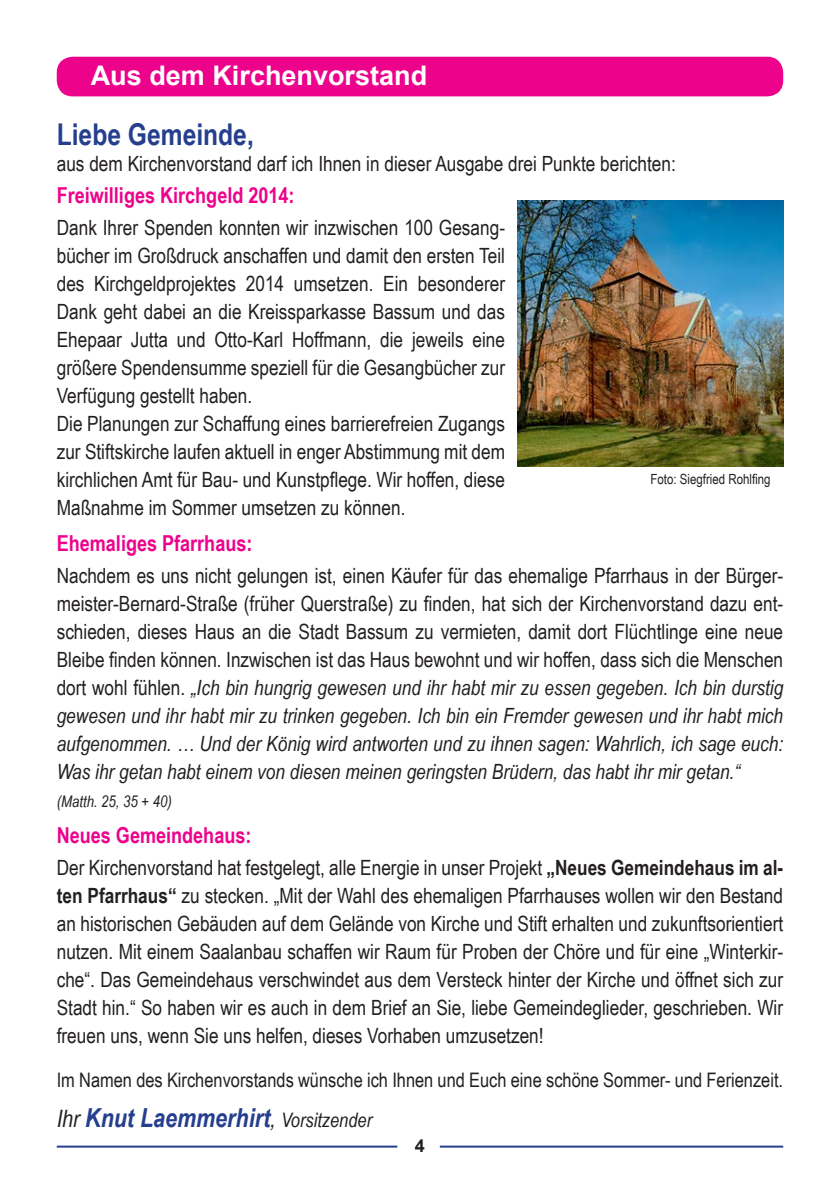
<style>
.page{position:relative;width:840px;height:1191px;background:#fff}
.page>*{position:absolute;margin:0;border:0;box-sizing:border-box;transform-origin:0 0}
.t1{font:700 30px "Arial Narrow";color:#253f8e}
.t2{font:700 27px "Arial";color:#fff}
.t3{font:italic 700 26.2px "Arial Narrow";color:#253f8e}
.t4{font:700 22px "Arial Narrow";color:#ed028c}
.t5{font:21px/28px "Arial Narrow";color:#231f20;text-align:justify}
.t6{font:20px "Arial Narrow";color:#231f20}
.t7{font:700 18px "Arial";color:#231f20}
.t8{font:italic 16px "Arial Narrow";color:#231f20}
.t9{font:14px "Arial Narrow";color:#231f20}
.s1{font-style:italic}
.s2{font-weight:700}
.s3{font-weight:400;font-size:24px;color:#231f20}
.s4{font-weight:400;font-size:20px;color:#231f20}
</style>
<div class="page">
<hr style="left:57px;top:1145px;width:340px;height:2px;background:#253f8e">
<hr style="left:439px;top:1145px;width:343px;height:2px;background:#253f8e">
<div style="left:57px;top:57px;width:725px;height:39px;background:#ed028c;border-radius:16px"></div>
<img style="left:517px;top:200px;width:266px;height:266px">
<p class="t2" style="left:91px;top:57px;width:338px">Aus dem Kirchenvorstand</p>
<p class="t1" style="left:57px;top:112px;width:198px">Liebe Gemeinde,</p>
<p class="t5" style="left:57px;top:148px;width:620px">aus dem Kirchenvorstand darf ich Ihnen in dieser Ausgabe drei Punkte berichten:</p>
<p class="t4" style="left:57px;top:178px;width:239px">Freiwilliges Kirchgeld 2014:</p>
<p class="t5" style="left:57px;top:212px;width:449px">Dank Ihrer Spenden konnten wir inzwischen 100 Gesang&shy;bücher im Großdruck anschaffen und damit den ersten Teil des Kirchgeldprojektes 2014 umsetzen. Ein besonderer Dank geht dabei an die Kreissparkasse Bassum und das Ehepaar Jutta und Otto-Karl Hoffmann, die jeweils eine größere Spendensumme speziell für die Gesangbücher zur Verfügung gestellt haben.</p>
<p class="t5" style="left:57px;top:408px;width:449px">Die Planungen zur Schaffung eines barrierefreien Zugangs zur Stiftskirche laufen aktuell in enger Abstimmung mit dem kirchlichen Amt für Bau- und Kunstpflege. Wir hoffen, diese Maßnahme im Sommer umsetzen zu können.</p>
<p class="t4" style="left:57px;top:526px;width:197px">Ehemaliges Pfarrhaus:</p>
<p class="t5" style="left:57px;top:560px;width:727px">Nachdem es uns nicht gelungen ist, einen Käufer für das ehemalige Pfarrhaus in der Bürger&shy;meister-Bernard-Straße (früher Querstraße) zu finden, hat sich der Kirchenvorstand dazu ent&shy;schieden, dieses Haus an die Stadt Bassum zu vermieten, damit dort Flüchtlinge eine neue Bleibe finden können. Inzwischen ist das Haus bewohnt und wir hoffen, dass sich die Menschen dort wohl fühlen. <span class="s1">„Ich bin hungrig gewesen und ihr habt mir zu essen gegeben. Ich bin durstig gewesen und ihr habt mir zu trinken gegeben. Ich bin ein Fremder gewesen und ihr habt mich aufgenommen. … Und der König wird antworten und zu ihnen sagen: Wahrlich, ich sage euch:<br>Was ihr getan habt einem von diesen meinen geringsten Brüdern, das habt ihr mir getan.“</span></p>
<p class="t8" style="left:57px;top:790px;width:116px">(Matth. 25, 35 + 40)</p>
<p class="t4" style="left:57px;top:818px;width:196px">Neues Gemeindehaus:</p>
<p class="t5" style="left:57px;top:852px;width:727px">Der Kirchenvorstand hat festgelegt, alle Energie in unser Projekt <span class="s2">„Neues Gemeindehaus im al&shy;ten Pfarrhaus“</span> zu stecken. „Mit der Wahl des ehemaligen Pfarrhauses wollen wir den Bestand an historischen Gebäuden auf dem Gelände von Kirche und Stift erhalten und zukunftsorientiert nutzen. Mit einem Saalanbau schaffen wir Raum für Proben der Chöre und für eine „Winterkir&shy;che“. Das Gemeindehaus verschwindet aus dem Versteck hinter der Kirche und öffnet sich zur Stadt hin.“ So haben wir es auch in dem Brief an Sie, liebe Gemeindeglieder, geschrieben. Wir freuen uns, wenn Sie uns helfen, dieses Vorhaben umzusetzen!</p>
<p class="t6" style="left:57px;top:1065px;width:727px">Im Namen des Kirchenvorstands wünsche ich Ihnen und Euch eine schöne Sommer- und Ferienzeit.</p>
<p class="t3" style="left:57px;top:1098px;width:317px"><span class="s3">Ihr</span> Knut Laemmerhirt<span class="s3">,</span> <span class="s4">Vorsitzender</span></p>
<p class="t9" style="left:650px;top:468px;width:121px">Foto: Siegfried Rohlfing</p>
<p class="t7" style="left:415px;top:1133px;width:12px">4</p>
</div>
